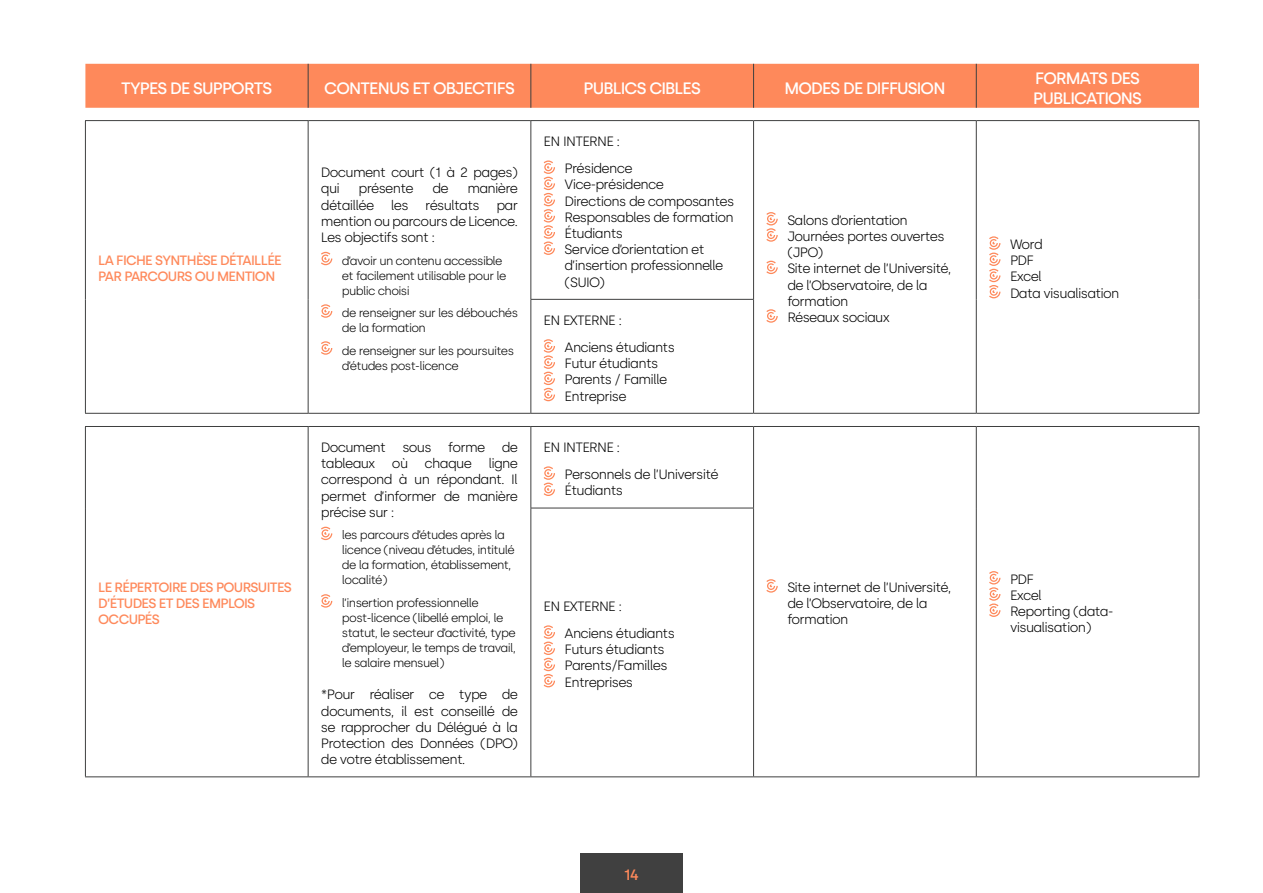
<style>
.page{position:relative;width:1263px;height:893px;background:#fff}
.page>*{position:absolute;margin:0;border:0;box-sizing:border-box;transform-origin:0 0}
.t1{font:500 16.5px/19.8px "Silka";letter-spacing:-.05em;color:#fff}
.t2{font:500 15px "Silka";color:#fe895b}
.t3{font:300 13.5px/16.2px "Silka";letter-spacing:-.05em;color:#000}
.t4{font:500 13.5px/16.2px "Silka";letter-spacing:-.05em;color:#fe895b}
.t5{font:300 12px/15px "Silka";letter-spacing:-.05em;color:#000}
</style>
<div class="page">
<div style="left:580px;top:853px;width:103px;height:40px;background:#404040"></div>
<div style="left:85px;top:64px;width:1114px;height:44px;background:#fe895b"></div>
<hr style="left:308px;top:121px;width:1px;height:178px;background:#3f4040">
<hr style="left:531px;top:121px;width:1px;height:178px;background:#3f4040">
<hr style="left:753px;top:121px;width:1px;height:178px;background:#3f4040">
<hr style="left:976px;top:121px;width:1px;height:178px;background:#3f4040">
<hr style="left:308px;top:299px;width:1px;height:114px;background:#3f4040">
<hr style="left:531px;top:300px;width:1px;height:113px;background:#3f4040">
<hr style="left:753px;top:300px;width:1px;height:113px;background:#3f4040">
<hr style="left:976px;top:299px;width:1px;height:114px;background:#3f4040">
<hr style="left:308px;top:427px;width:1px;height:81px;background:#3f4040">
<hr style="left:531px;top:427px;width:1px;height:81px;background:#3f4040">
<hr style="left:753px;top:427px;width:1px;height:81px;background:#3f4040">
<hr style="left:976px;top:427px;width:1px;height:81px;background:#3f4040">
<hr style="left:308px;top:508px;width:1px;height:268px;background:#3f4040">
<hr style="left:531px;top:508px;width:1px;height:268px;background:#3f4040">
<hr style="left:753px;top:508px;width:1px;height:268px;background:#3f4040">
<hr style="left:976px;top:508px;width:1px;height:268px;background:#3f4040">
<hr style="left:308px;top:64px;width:1px;height:44px;background:#3f4040">
<hr style="left:531px;top:64px;width:1px;height:44px;background:#3f4040">
<hr style="left:753px;top:64px;width:1px;height:44px;background:#3f4040">
<hr style="left:976px;top:64px;width:1px;height:44px;background:#3f4040">
<hr style="left:85px;top:120px;width:223px;height:1px;background:#3f4040">
<hr style="left:85px;top:121px;width:1px;height:178px;background:#3f4040">
<hr style="left:308px;top:120px;width:223px;height:1px;background:#3f4040">
<hr style="left:85px;top:299px;width:1px;height:114px;background:#3f4040">
<hr style="left:85px;top:413px;width:223px;height:1px;background:#3f4040">
<hr style="left:308px;top:413px;width:223px;height:1px;background:#3f4040">
<hr style="left:531px;top:120px;width:222px;height:1px;background:#3f4040">
<hr style="left:753px;top:120px;width:223px;height:1px;background:#3f4040">
<hr style="left:976px;top:120px;width:223px;height:1px;background:#3f4040">
<hr style="left:1198px;top:121px;width:1px;height:178px;background:#3f4040">
<hr style="left:1198px;top:299px;width:1px;height:114px;background:#3f4040">
<hr style="left:753px;top:413px;width:223px;height:1px;background:#3f4040">
<hr style="left:976px;top:413px;width:223px;height:1px;background:#3f4040">
<hr style="left:531px;top:413px;width:222px;height:1px;background:#3f4040">
<hr style="left:85px;top:426px;width:223px;height:1px;background:#3f4040">
<hr style="left:85px;top:427px;width:1px;height:81px;background:#3f4040">
<hr style="left:308px;top:426px;width:223px;height:1px;background:#3f4040">
<hr style="left:85px;top:508px;width:1px;height:268px;background:#3f4040">
<hr style="left:85px;top:776px;width:223px;height:1px;background:#3f4040">
<hr style="left:308px;top:776px;width:223px;height:1px;background:#3f4040">
<hr style="left:531px;top:426px;width:222px;height:1px;background:#3f4040">
<hr style="left:753px;top:426px;width:223px;height:1px;background:#3f4040">
<hr style="left:976px;top:426px;width:223px;height:1px;background:#3f4040">
<hr style="left:1198px;top:427px;width:1px;height:81px;background:#3f4040">
<hr style="left:1198px;top:508px;width:1px;height:268px;background:#3f4040">
<hr style="left:753px;top:776px;width:223px;height:1px;background:#3f4040">
<hr style="left:976px;top:776px;width:223px;height:1px;background:#3f4040">
<hr style="left:531px;top:776px;width:222px;height:1px;background:#3f4040">
<hr style="left:531px;top:299px;width:223px;height:1px;background:#3f4040">
<hr style="left:531px;top:508px;width:223px;height:1px;background:#3f4040">
<svg style="left:321px;top:252px;width:11px;height:13px"></svg>
<svg style="left:321px;top:304px;width:11px;height:14px"></svg>
<svg style="left:321px;top:341px;width:11px;height:14px"></svg>
<svg style="left:544px;top:160px;width:11px;height:95px"></svg>
<svg style="left:766px;top:212px;width:12px;height:30px"></svg>
<svg style="left:766px;top:261px;width:12px;height:13px"></svg>
<svg style="left:766px;top:309px;width:12px;height:14px"></svg>
<svg style="left:989px;top:236px;width:11px;height:62px"></svg>
<svg style="left:544px;top:339px;width:11px;height:62px"></svg>
<svg style="left:321px;top:527px;width:11px;height:13px"></svg>
<svg style="left:321px;top:594px;width:11px;height:14px"></svg>
<svg style="left:544px;top:466px;width:11px;height:30px"></svg>
<svg style="left:766px;top:579px;width:12px;height:14px"></svg>
<svg style="left:989px;top:571px;width:11px;height:46px"></svg>
<svg style="left:544px;top:625px;width:11px;height:62px"></svg>
<p class="t1" style="left:121px;top:78px;width:153px">TYPES DE SUPPORTS</p>
<p class="t1" style="left:324px;top:78px;width:192px">CONTENUS ET OBJECTIFS</p>
<p class="t1" style="left:584px;top:78px;width:119px">PUBLICS CIBLES</p>
<p class="t1" style="left:784px;top:78px;width:163px">MODES DE DIFFUSION</p>
<p class="t1" style="left:1033px;top:68px;width:110px">FORMATS DES<br>PUBLICATIONS</p>
<p class="t4" style="left:98px;top:252px;width:185px">LA FICHE SYNTHÈSE DÉTAILLÉE<br>PAR PARCOURS OU MENTION</p>
<p class="t4" style="left:98px;top:579px;width:195px">LE RÉPERTOIRE DES POURSUITES<br>D’ÉTUDES ET DES EMPLOIS<br>OCCUPÉS</p>
<p class="t3" style="left:321px;top:164px;width:199px">Document court (1 à 2 pages) qui</p>
<p class="t3" style="left:358px;top:181px;width:57px">présente</p>
<p class="t3" style="left:432px;top:181px;width:18px">de</p>
<p class="t3" style="left:321px;top:181px;width:199px;text-align:justify;text-indent:146px">manière détaillée les résultats par mention ou parcours de Licence.<br>Les objectifs sont :</p>
<p class="t5" style="left:342px;top:253px;width:166px">d’avoir un contenu accessible et facilement utilisable pour le public choisi</p>
<p class="t5" style="left:342px;top:305px;width:178px">de renseigner sur les débouchés de la formation</p>
<p class="t5" style="left:342px;top:343px;width:174px">de renseigner sur les poursuites d’études post-licence</p>
<p class="t3" style="left:321px;top:439px;width:199px;text-align:justify">Document sous forme de tableaux où chaque ligne correspond à un répondant. Il permet d’informer de manière précise sur :</p>
<p class="t5" style="left:342px;top:528px;width:174px">les parcours d’études après la licence (niveau d’études, intitulé de la formation, établissement, localité)</p>
<p class="t5" style="left:342px;top:595px;width:176px">l’insertion professionnelle post-licence (libellé emploi, le statut, le secteur d’activité, type d’employeur, le temps de travail, le salaire mensuel)</p>
<p class="t3" style="left:321px;top:686px;width:199px;text-align:justify">*Pour réaliser ce type de documents, il est conseillé de se rapprocher du Délégué à la Protection des Données (DPO) de votre établissement.</p>
<p class="t3" style="left:565px;top:128px;width:70px;line-height:27px;text-indent:-21px">EN INTERNE :<br>Présidence</p>
<p class="t3" style="left:565px;top:177px;width:171px">Vice-présidence<br>Directions de composantes<br>Responsables de formation<br>Étudiants<br>Service d’orientation et d’insertion professionnelle (SUIO)</p>
<p class="t3" style="left:565px;top:307px;width:112px;line-height:27px;text-indent:-21px">EN EXTERNE :<br>Anciens étudiants</p>
<p class="t3" style="left:565px;top:355px;width:104px">Futur étudiants<br>Parents / Famille<br>Entreprise</p>
<p class="t3" style="left:565px;top:434px;width:156px;line-height:27px;text-indent:-21px">EN INTERNE :<br>Personnels de l’Université</p>
<p class="t3" style="left:565px;top:482px;width:60px">Étudiants</p>
<p class="t3" style="left:565px;top:593px;width:112px;line-height:27px;text-indent:-21px">EN EXTERNE :<br>Anciens étudiants</p>
<p class="t3" style="left:565px;top:641px;width:104px">Futurs étudiants<br>Parents/Familles<br>Entreprises</p>
<p class="t2" style="left:624px;top:866px;width:17px">14</p>
<p class="t3" style="left:787px;top:212px;width:165px">Salons d’orientation<br>Journées portes ouvertes (JPO)<br>Site internet de l’Université, de l’Observatoire, de la formation<br>Réseaux sociaux</p>
<p class="t3" style="left:1010px;top:236px;width:111px">Word<br>PDF<br>Excel<br>Data visualisation</p>
<p class="t3" style="left:787px;top:579px;width:165px">Site internet de l’Université, de l’Observatoire, de la formation</p>
<p class="t3" style="left:1010px;top:571px;width:105px">PDF<br>Excel<br>Reporting (data&shy;visualisation)</p>
</div>
